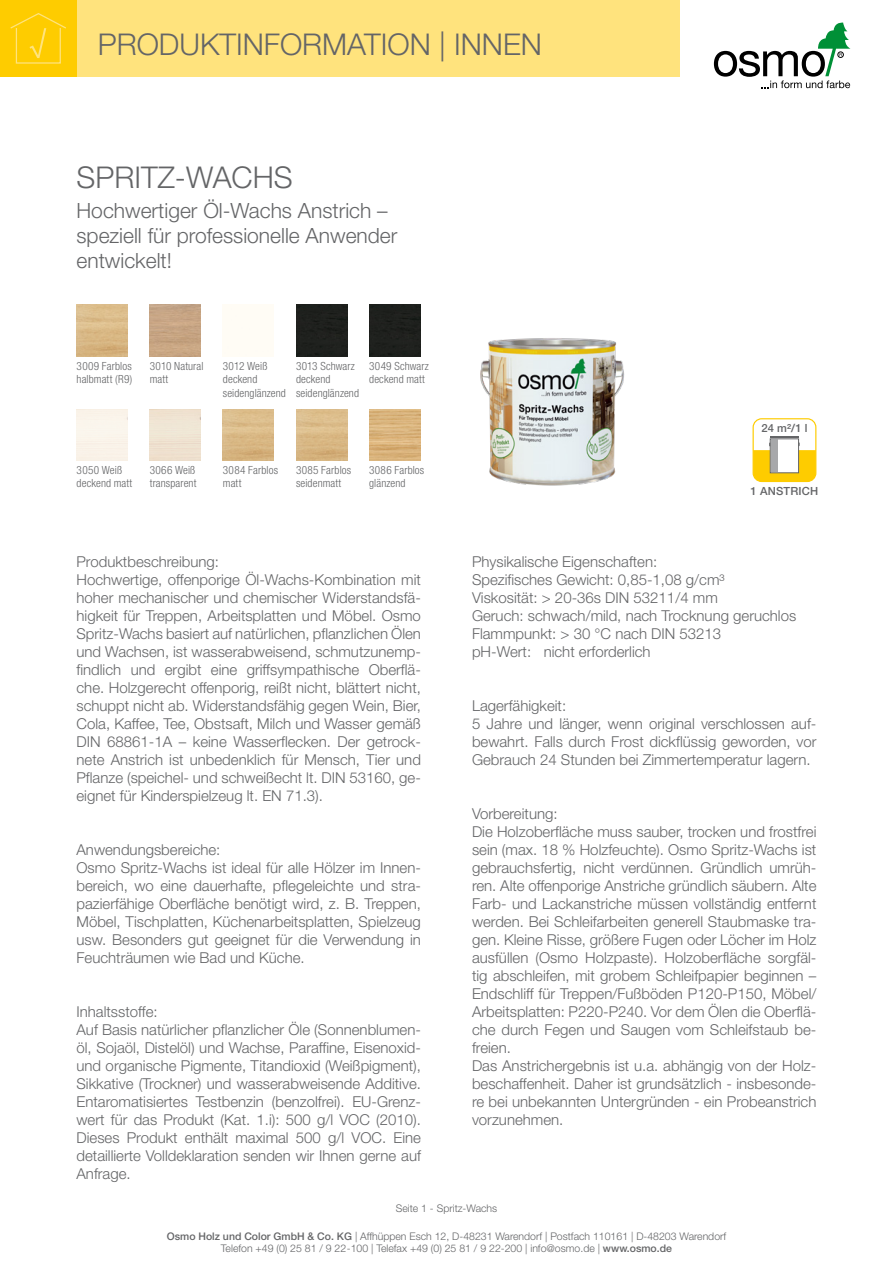
<style>
.page{position:relative;width:893px;height:1263px;background:#fff}
.page>*{position:absolute;margin:0;border:0;box-sizing:border-box;transform-origin:0 0}
.t1{font:300 30px "Helvetica Neue";color:#646567}
.t2{font:300 21px/25.2px "Helvetica Neue";color:#646567}
.t3{font:300 15px/18px "Helvetica Neue";color:#646567}
.t4{font:300 condensed 11.25px/13.5px "Helvetica Neue";letter-spacing:.01em;color:#646567}
.t5{font:500 11.25px "Helvetica Neue";letter-spacing:.02em;color:#646567}
.t6{font:300 10.5px/12.6px "Helvetica Neue";color:#646567;text-align:center}
.s1{font-weight:500}
</style>
<div class="page">
<svg style="left:714px;top:23px;width:136px;height:65px"></svg>
<div style="left:77px;top:0;width:603px;height:77px;background:#ffe37d"></div>
<div style="left:0;top:0;width:77px;height:77px;background:#fecc00"></div>
<svg style="left:10px;top:13px;width:56px;height:51px"></svg>
<img style="left:480px;top:338px;width:144px;height:148px">
<div style="left:753px;top:418px;width:63px;height:64px;border:1px solid #fecc00;border-radius:9px"></div>
<svg style="left:753px;top:437px;width:63px;height:44px"></svg>
<img style="left:77px;top:305px;width:51px;height:51px">
<div style="left:296px;top:305px;width:51px;height:51px;background:#1e201d"></div>
<div style="left:369px;top:305px;width:51px;height:51px;background:#1e201d"></div>
<img style="left:369px;top:409px;width:51px;height:51px">
<h1 class="t1" style="left:98px;top:26px;width:446px">PRODUKTINFORMATION | INNEN</h1>
<h1 class="t1" style="left:77px;top:159px;width:218px">SPRITZ-WACHS</h1>
<h2 class="t2" style="left:77px;top:197px;width:322px">Hochwertiger Öl-Wachs Anstrich – speziell für professionelle Anwender entwickelt!</h2>
<p class="t4" style="left:77px;top:359px;width:57px">3009 Farblos halbmatt (R9)</p>
<p class="t4" style="left:150px;top:359px;width:55px">3010 Natural matt</p>
<p class="t4" style="left:223px;top:359px;width:64px">3012 Weiß deckend seidenglänzend</p>
<p class="t4" style="left:296px;top:359px;width:64px">3013 Schwarz deckend seidenglänzend</p>
<p class="t4" style="left:369px;top:359px;width:61px">3049 Schwarz deckend matt</p>
<p class="t4" style="left:77px;top:463px;width:57px">3050 Weiß deckend matt</p>
<p class="t4" style="left:150px;top:463px;width:48px">3066 Weiß transparent</p>
<p class="t4" style="left:223px;top:463px;width:57px">3084 Farblos matt</p>
<p class="t4" style="left:296px;top:463px;width:57px">3085 Farblos seidenmatt</p>
<p class="t4" style="left:369px;top:463px;width:57px">3086 Farblos glänzend</p>
<p class="t3" style="left:77px;top:552px;width:346px">Produktbeschreibung:<br>Hochwertige, offenporige Öl-Wachs-Kombination mit hoher mechanischer und chemischer Widerstandsfä&shy;higkeit für Treppen, Arbeitsplatten und Möbel. Osmo Spritz-Wachs basiert auf natürlichen, pflanzlichen Ölen und Wachsen, ist wasserabweisend, schmutzunemp&shy;findlich und ergibt eine griffsympathische Oberflä&shy;che. Holzgerecht offenporig, reißt nicht, blättert nicht, schuppt nicht ab. Widerstandsfähig gegen Wein, Bier, Cola, Kaffee, Tee, Obstsaft, Milch und Wasser gemäß DIN 68861-1A – keine Wasserflecken. Der getrock&shy;nete Anstrich ist unbedenklich für Mensch, Tier und Pflanze (speichel- und schweißecht lt. DIN 53160, ge&shy;eignet für Kinderspielzeug lt. EN 71.3).</p>
<p class="t3" style="left:77px;top:840px;width:346px">Anwendungsbereiche:<br>Osmo Spritz-Wachs ist ideal für alle Hölzer im Innen&shy;bereich, wo eine dauerhafte, pflegeleichte und stra&shy;pazierfähige Oberfläche benötigt wird, z. B. Treppen, Möbel, Tischplatten, Küchenarbeitsplatten, Spielzeug usw. Besonders gut geeignet für die Verwendung in Feuchträumen wie Bad und Küche.</p>
<p class="t3" style="left:77px;top:1002px;width:346px">Inhaltsstoffe:<br>Auf Basis natürlicher pflanzlicher Öle (Sonnenblumen&shy;öl, Sojaöl, Distelöl) und Wachse, Paraffine, Eisenoxid&shy;und organische Pigmente, Titandioxid (Weißpigment), Sikkative (Trockner) und wasserabweisende Additive.<br>Entaromatisiertes Testbenzin (benzolfrei). EU-Grenz&shy;wert für das Produkt (Kat. 1.i): 500 g/l VOC (2010).<br>Dieses Produkt enthält maximal 500 g/l VOC. Eine detaillierte Volldeklaration senden wir Ihnen gerne auf Anfrage.</p>
<p class="t5" style="left:761px;top:421px;width:47px">24 m²/1 l</p>
<p class="t5" style="left:751px;top:484px;width:69px">1 ANSTRICH</p>
<p class="t3" style="left:472px;top:552px;width:326px">Physikalische Eigenschaften:<br>Spezifisches Gewicht: 0,85-1,08 g/cm³<br>Viskosität: &gt; 20-36s DIN 53211/4 mm<br>Geruch: schwach/mild, nach Trocknung geruchlos Flammpunkt: &gt; 30 °C nach DIN 53213<br>pH-Wert: nicht erforderlich</p>
<p class="t3" style="left:472px;top:696px;width:346px">Lagerfähigkeit:<br>5 Jahre und länger, wenn original verschlossen auf&shy;bewahrt. Falls durch Frost dickflüssig geworden, vor Gebrauch 24 Stunden bei Zimmertemperatur lagern.</p>
<p class="t3" style="left:472px;top:804px;width:346px">Vorbereitung:<br>Die Holzoberfläche muss sauber, trocken und frostfrei sein (max. 18 % Holzfeuchte). Osmo Spritz-Wachs ist gebrauchsfertig, nicht verdünnen. Gründlich umrüh&shy;ren. Alte offenporige Anstriche gründlich säubern. Alte Farb- und Lackanstriche müssen vollständig entfernt werden. Bei Schleifarbeiten generell Staubmaske tra&shy;gen. Kleine Risse, größere Fugen oder Löcher im Holz ausfüllen (Osmo Holzpaste). Holzoberfläche sorgfäl&shy;tig abschleifen, mit grobem Schleifpapier beginnen – Endschliff für Treppen/Fußböden P120-P150, Möbel/ Arbeitsplatten: P220-P240. Vor dem Ölen die Oberflä&shy;che durch Fegen und Saugen vom Schleifstaub be&shy;freien.<br>Das Anstrichergebnis ist u.a. abhängig von der Holz&shy;beschaffenheit. Daher ist grundsätzlich - insbesonde&shy;re bei unbekannten Untergründen - ein Probeanstrich vorzunehmen.</p>
<p class="t6" style="left:396px;top:1202px;width:103px">Seite 1 - Spritz-Wachs</p>
<p class="t6" style="left:167px;top:1229px;width:561px"><span class="s1">Osmo Holz und Color GmbH &amp; Co. KG</span> | Affhüppen Esch 12, D-48231 Warendorf | Postfach 110161 | D-48203 Warendorf<br>Telefon +49 (0) 25 81 / 9 22-100 | Telefax +49 (0) 25 81 / 9 22-200 | info@osmo.de | <span class="s1">www.osmo.de</span></p>
</div>
